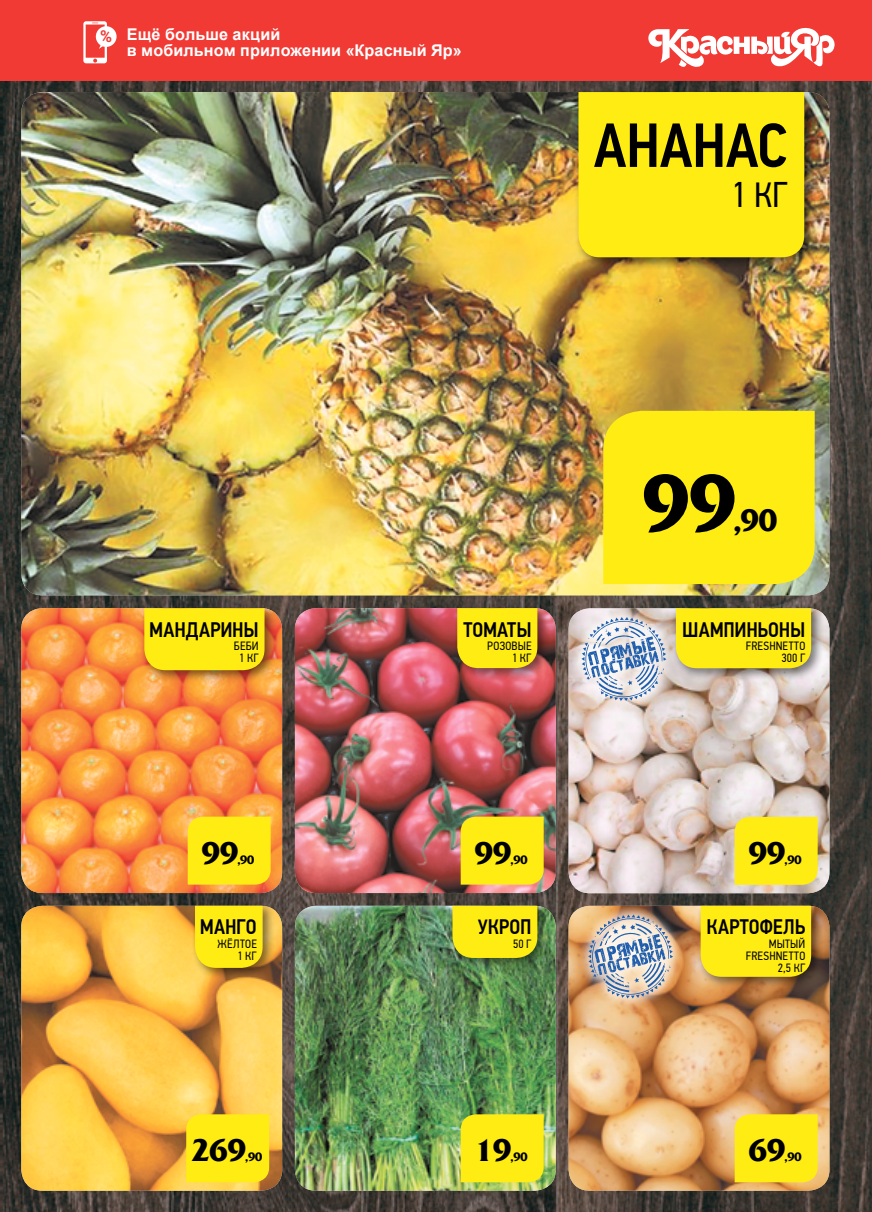
<style>
.page{position:relative;width:872px;height:1212px;background:#fff}
.page>*{position:absolute;margin:0;border:0;box-sizing:border-box;transform-origin:0 0}
.t1{font:700 79.05px "Friz Quadrata C";color:#000}
.t2{font:500 62.4px "PF Din Text Cond Pro";letter-spacing:-.01em;color:#000}
.t3{font:35.7px "PF Din Text Cond Pro";color:#000}
.t4{font:700 31.05px "Friz Quadrata C";letter-spacing:-.05em;color:#000}
.t5{font:700 30.75px "Friz Quadrata C";color:#000}
.t6{font:500 21px "PF Din Text Cond Pro";letter-spacing:-.005em;color:#000}
.t7{font:700 16.2px/16.2px "Arial";letter-spacing:.005em;color:#fff}
.t8{font:700 16.2px "Roboto";color:#f13a34}
.t9{font:12px "PF Din Text Cond Pro";letter-spacing:.02em;color:#000}
.t10{font:700 12px "Friz Quadrata C";letter-spacing:-.05em;color:#000}
</style>
<div class="page">
<img style="left:0;top:81px;width:872px;height:1131px">
<div style="left:0;top:0;width:872px;height:81px;background:#f13a34"></div>
<svg style="left:648px;top:27px;width:187px;height:40px"></svg>
<svg style="left:83px;top:21px;width:24px;height:42px"></svg>
<div style="left:86px;top:25px;width:19px;height:33px;background:#f13a34"></div>
<svg style="left:93px;top:59px;width:4px;height:4px"></svg>
<div style="left:96px;top:26px;width:21px;height:21px;background:#fff;border-radius:50%"></div>
<img style="left:21px;top:92px;width:808px;height:503px">
<div style="left:603px;top:411px;width:211px;height:173px;background:#ffec12"></div>
<div style="left:575px;top:89px;width:241px;height:181px;background:#000;opacity:.5"></div>
<div style="left:578px;top:92px;width:226px;height:165px;background:#ffec12"></div>
<img style="left:295px;top:608px;width:261px;height:285px">
<img style="left:295px;top:906px;width:261px;height:285px">
<img style="left:568px;top:608px;width:261px;height:285px">
<img style="left:568px;top:906px;width:261px;height:285px">
<img style="left:21px;top:906px;width:261px;height:285px">
<img style="left:21px;top:608px;width:261px;height:285px">
<div style="left:461px;top:817px;width:82px;height:68px;background:#ffec12"></div>
<div style="left:461px;top:1114px;width:82px;height:68px;background:#ffec12"></div>
<div style="left:734px;top:817px;width:83px;height:68px;background:#ffec12"></div>
<div style="left:734px;top:1114px;width:83px;height:68px;background:#ffec12"></div>
<div style="left:186px;top:1114px;width:83px;height:68px;background:#ffec12"></div>
<div style="left:454px;top:605px;width:96px;height:76px;background:#000;opacity:.5"></div>
<div style="left:457px;top:608px;width:80px;height:60px;background:#ffec12"></div>
<div style="left:449px;top:902px;width:100px;height:68px;background:#000;opacity:.5"></div>
<div style="left:452px;top:906px;width:85px;height:52px;background:#ffec12"></div>
<div style="left:672px;top:605px;width:152px;height:76px;background:#000;opacity:.5"></div>
<div style="left:677px;top:608px;width:134px;height:60px;background:#ffec12"></div>
<div style="left:697px;top:902px;width:126px;height:87px;background:#000;opacity:.5"></div>
<div style="left:700px;top:906px;width:111px;height:71px;background:#ffec12"></div>
<div style="left:191px;top:902px;width:84px;height:78px;background:#000;opacity:.5"></div>
<div style="left:195px;top:906px;width:68px;height:62px;background:#ffec12"></div>
<div style="left:141px;top:605px;width:136px;height:78px;background:#000;opacity:.5"></div>
<div style="left:144px;top:608px;width:120px;height:62px;background:#ffec12"></div>
<div style="left:188px;top:817px;width:83px;height:68px;background:#ffec12"></div>
<div style="left:571px;top:607px;width:106px;height:105px;background:#fff;opacity:.75"></div>
<svg style="left:581px;top:617px;width:85px;height:84px"></svg>
<div style="left:578px;top:904px;width:106px;height:105px;background:#fff;opacity:.75"></div>
<img style="left:588px;top:914px;width:85px;height:84px">
<h3 class="t8" style="left:100px;top:25px;width:13px">%</h3>
<h3 class="t7" style="left:127px;top:26px;width:336px">Ещё больше акций<br>в мобильном приложении «Красный Яр»</h3>
<p class="t2" style="left:593px;top:108px;width:196px">АНАНАС</p>
<p class="t3" style="left:731px;top:174px;width:58px">1 КГ</p>
<p class="t1" style="left:640px;top:457px;width:99px">99</p>
<p class="t5" style="left:733px;top:502px;width:46px">,90</p>
<p class="t6" style="left:149px;top:617px;width:111px">МАНДАРИНЫ</p>
<p class="t9" style="left:234px;top:639px;width:26px">БЕБИ</p>
<p class="t9" style="left:239px;top:651px;width:21px">1 КГ</p>
<p class="t6" style="left:463px;top:617px;width:70px">ТОМАТЫ</p>
<p class="t9" style="left:487px;top:639px;width:46px">РОЗОВЫЕ</p>
<p class="t9" style="left:512px;top:651px;width:21px">1 КГ</p>
<p class="t6" style="left:682px;top:617px;width:124px">ШАМПИНЬОНЫ</p>
<p class="t9" style="left:745px;top:639px;width:61px">FRESHNETTO</p>
<p class="t9" style="left:781px;top:651px;width:25px">300 Г</p>
<p class="t4" style="left:201px;top:835px;width:40px">99</p>
<p class="t10" style="left:237px;top:852px;width:19px">,90</p>
<p class="t4" style="left:474px;top:835px;width:40px">99</p>
<p class="t10" style="left:510px;top:852px;width:19px">,90</p>
<p class="t4" style="left:748px;top:835px;width:40px">99</p>
<p class="t10" style="left:784px;top:853px;width:19px">,90</p>
<p class="t6" style="left:200px;top:914px;width:58px">МАНГО</p>
<p class="t9" style="left:217px;top:936px;width:41px">ЖЁЛТОЕ</p>
<p class="t9" style="left:237px;top:948px;width:21px">1 КГ</p>
<p class="t6" style="left:478px;top:914px;width:55px">УКРОП</p>
<p class="t9" style="left:513px;top:936px;width:20px">50 Г</p>
<p class="t6" style="left:706px;top:914px;width:100px">КАРТОФЕЛЬ</p>
<p class="t9" style="left:768px;top:936px;width:38px">МЫТЫЙ</p>
<p class="t9" style="left:745px;top:948px;width:61px">FRESHNETTO</p>
<p class="t9" style="left:778px;top:960px;width:29px">2,5 КГ</p>
<p class="t4" style="left:190px;top:1132px;width:58px">269</p>
<p class="t10" style="left:245px;top:1150px;width:19px">,90</p>
<p class="t4" style="left:474px;top:1132px;width:40px">19</p>
<p class="t10" style="left:510px;top:1150px;width:19px">,90</p>
<p class="t4" style="left:748px;top:1132px;width:40px">69</p>
<p class="t10" style="left:784px;top:1150px;width:19px">,90</p>
</div>
